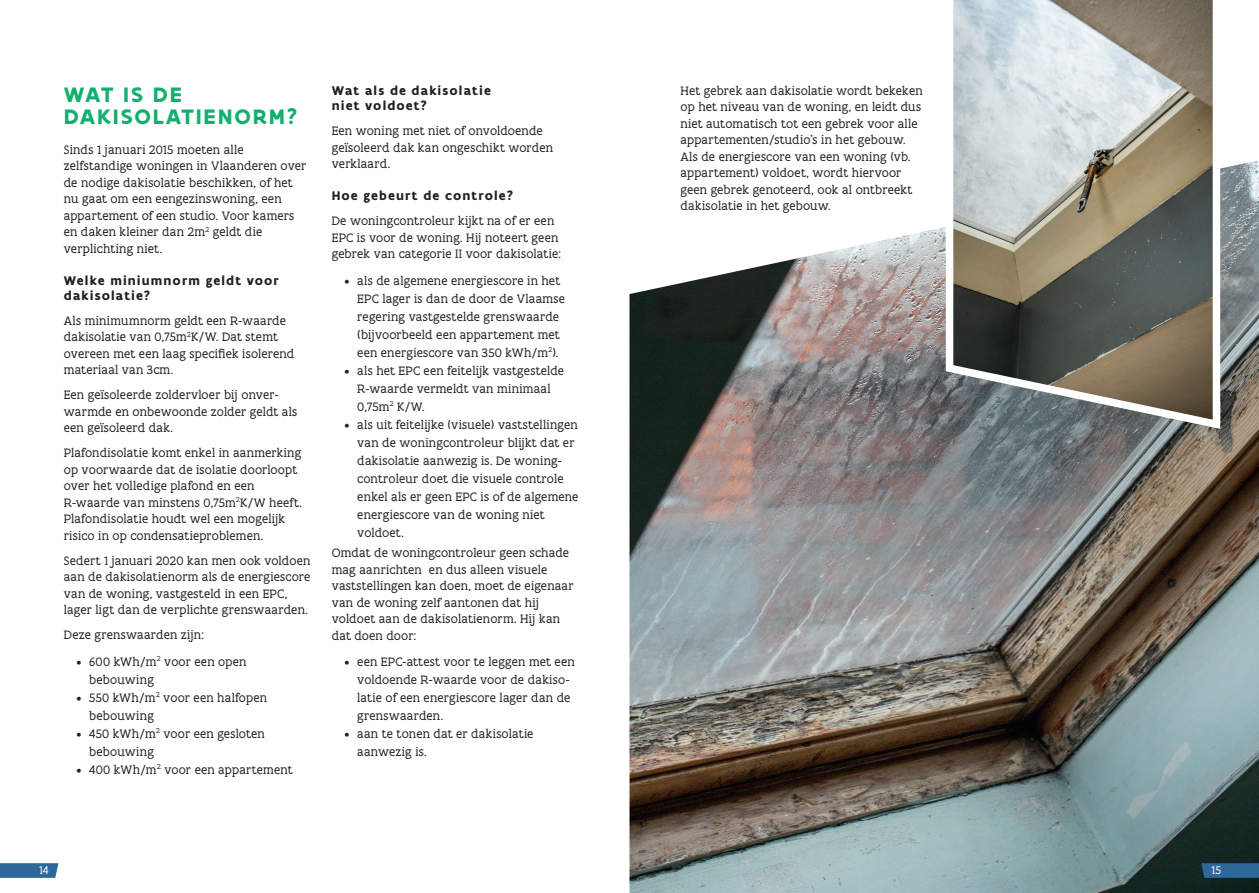
<style>
.page{position:relative;width:1259px;height:893px;background:#fff}
.page>*{position:absolute;margin:0;border:0;box-sizing:border-box;transform-origin:0 0}
.t1{font:700 22.5px/22.5px "Flanders Art Sans";letter-spacing:.075em;color:#11b06e}
.t2{font:700 13.5px/15px "Flanders Art Sans";letter-spacing:.08em;color:#231f20}
.t3{font:13.2px/16.5px "Flanders Art Serif";letter-spacing:.01em;color:#231f20}
.t4{font:12px "Flanders Art Serif";color:#fff}
</style>
<div class="page">
<img style="left:629px;top:160px;width:630px;height:733px">
<svg style="left:942px;top:0;width:282px;height:433px"></svg>
<svg style="left:0;top:863px;width:58px;height:15px"></svg>
<svg style="left:1201px;top:863px;width:58px;height:15px"></svg>
<h1 class="t1" style="left:64px;top:84px;width:235px">WAT IS DE<br>DAKISOLATIENORM?</h1>
<p class="t3" style="left:64px;top:141px;width:244px">Sinds 1 januari 2015 moeten alle zelfstandige woningen in Vlaanderen over de nodige dakisolatie beschikken, of het nu gaat om een eengezinswoning, een appartement of een studio. Voor kamers en daken kleiner dan 2m<sup>2</sup> geldt die verplichting niet.</p>
<p class="t2" style="left:64px;top:273px;width:217px">Welke miniumnorm geldt voor dakisolatie?</p>
<p class="t3" style="left:64px;top:312px;width:232px">Als minimumnorm geldt een R-waarde dakisolatie van 0,75m<sup>2</sup>K/W. Dat stemt overeen met een laag specifiek isolerend materiaal van 3cm.</p>
<p class="t3" style="left:64px;top:387px;width:235px">Een geïsoleerde zoldervloer bij onver&shy;warmde en onbewoonde zolder geldt als een geïsoleerd dak.</p>
<p class="t3" style="left:64px;top:445px;width:240px">Plafondisolatie komt enkel in aanmerking op voorwaarde dat de isolatie doorloopt over het volledige plafond en een R-waarde van minstens 0,75m<sup>2</sup>K/W heeft.<br>Plafondisolatie houdt wel een mogelijk risico in op condensatieproblemen.</p>
<p class="t3" style="left:64px;top:552px;width:248px">Sedert 1 januari 2020 kan men ook voldoen aan de dakisolatienorm als de energiescore van de woning, vastgesteld in een EPC, lager ligt dan de verplichte grenswaarden.</p>
<p class="t3" style="left:64px;top:627px;width:142px">Deze grenswaarden zijn:</p>
<p class="t3" style="left:89px;top:652px;width:159px;line-height:18px;text-indent:-13px">• 600 kWh/m<sup>2</sup> voor een open bebouwing</p>
<p class="t3" style="left:89px;top:688px;width:179px;line-height:18px;text-indent:-13px">• 550 kWh/m<sup>2</sup> voor een halfopen bebouwing</p>
<p class="t3" style="left:89px;top:724px;width:177px;line-height:18px;text-indent:-13px">• 450 kWh/m<sup>2</sup> voor een gesloten bebouwing</p>
<p class="t3" style="left:77px;top:761px;width:218px">• 400 kWh/m<sup>2</sup> voor een appartement</p>
<p class="t2" style="left:332px;top:83px;width:161px">Wat als de dakisolatie niet voldoet?</p>
<p class="t3" style="left:332px;top:123px;width:223px">Een woning met niet of onvoldoende geïsoleerd dak kan ongeschikt worden verklaard.</p>
<p class="t2" style="left:332px;top:188px;width:183px">Hoe gebeurt de controle?</p>
<p class="t3" style="left:332px;top:213px;width:230px">De woningcontroleur kijkt na of er een<br>EPC is voor de woning. Hij noteert geen gebrek van categorie II voor dakisolatie:</p>
<p class="t3" style="left:357px;top:271px;width:209px;line-height:18px;text-indent:-13px">• als de algemene energiescore in het EPC lager is dan de door de Vlaamse regering vastgestelde grenswaarde (bijvoorbeeld een appartement met een energiescore van 350 kWh/m<sup>2</sup>).</p>
<p class="t3" style="left:357px;top:361px;width:208px;line-height:18px;text-indent:-13px">• als het EPC een feitelijk vastgestelde<br>R-waarde vermeldt van minimaal<br>0,75m<sup>2</sup> K/W.</p>
<p class="t3" style="left:357px;top:415px;width:223px;line-height:18px;text-indent:-13px">• als uit feitelijke (visuele) vaststellingen van de woningcontroleur blijkt dat er dakisolatie aanwezig is. De woning&shy;controleur doet die visuele controle enkel als er geen EPC is of de algemene energiescore van de woning niet voldoet.</p>
<p class="t3" style="left:332px;top:545px;width:243px">Omdat de woningcontroleur geen schade mag aanrichten en dus alleen visuele vaststellingen kan doen, moet de eigenaar van de woning zelf aantonen dat hij voldoet aan de dakisolatienorm. Hij kan dat doen door:</p>
<p class="t3" style="left:357px;top:653px;width:219px;line-height:18px;text-indent:-13px">• een EPC-attest voor te leggen met een voldoende R-waarde voor de dakiso&shy;latie of een energiescore lager dan de grenswaarden.</p>
<p class="t3" style="left:357px;top:725px;width:178px;line-height:18px;text-indent:-13px">• aan te tonen dat er dakisolatie aanwezig is.</p>
<p class="t3" style="left:680px;top:82px;width:244px">Het gebrek aan dakisolatie wordt bekeken op het niveau van de woning, en leidt dus niet automatisch tot een gebrek voor alle appartementen/studio’s in het gebouw.<br>Als de energiescore van een woning (vb. appartement) voldoet, wordt hiervoor geen gebrek genoteerd, ook al ontbreekt dakisolatie in het gebouw.</p>
<p class="t4" style="left:39px;top:863px;width:11px">14</p>
<p class="t4" style="left:1211px;top:863px;width:11px">15</p>
</div>
